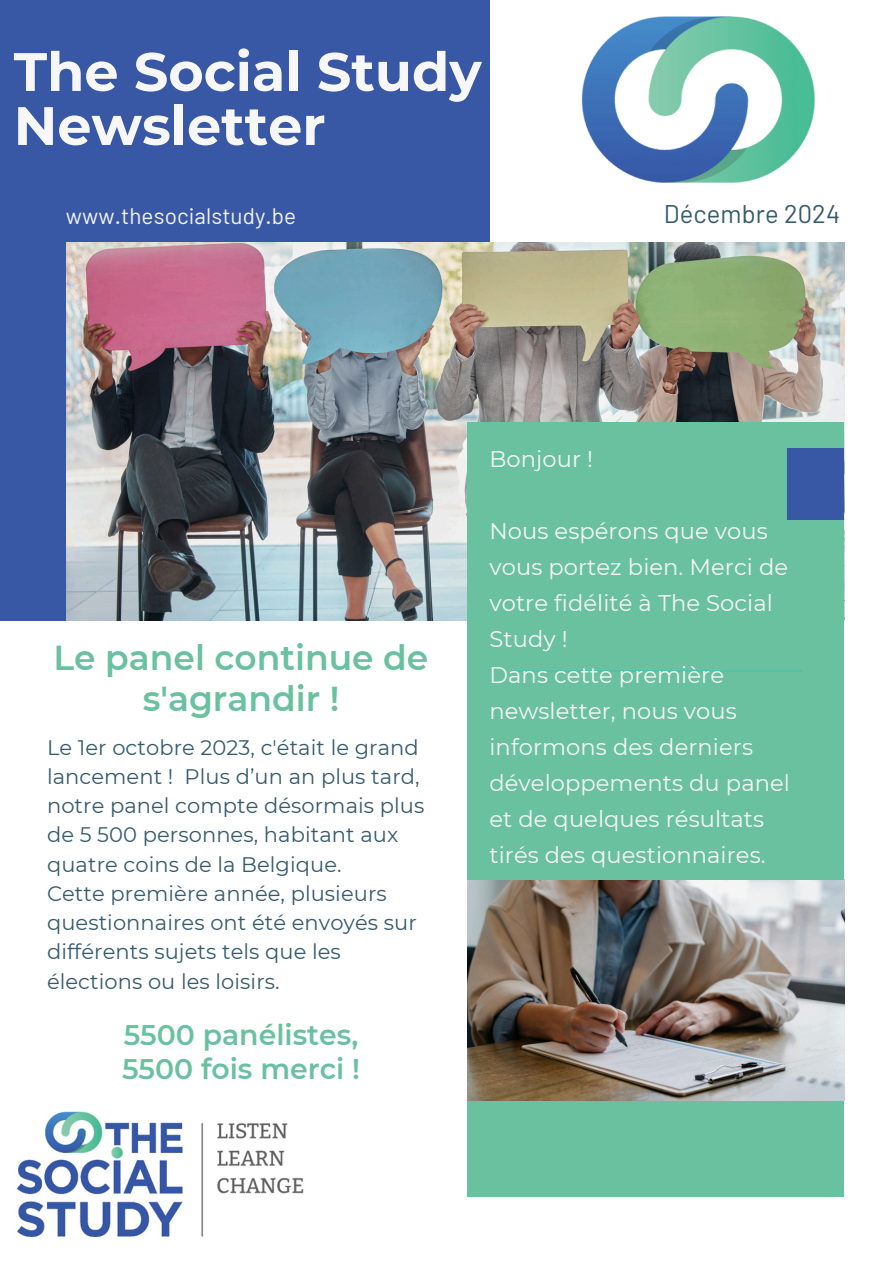
<style>
.page{position:relative;width:894px;height:1264px;background:#fff}
.page>*{position:absolute;margin:0;border:0;box-sizing:border-box;transform-origin:0 0}
.t1{font:700 54px/54px "Montserrat";color:#f7f7f7}
.t2{font:600 34.5px/40.5px "Montserrat";color:#69c1a0;text-align:center}
.t3{font:600 28.35px/33.8px "Montserrat";color:#69c1a0}
.t4{font:25.5px "Barlow";letter-spacing:.005em;color:#365b6d}
.t5{font:22.65px/36px "Montserrat";letter-spacing:.005em;color:#f7f7f7}
.t6{font:22.5px "Barlow";letter-spacing:.005em;color:#f2f1ec}
.t7{font:21px/29.2px "Montserrat";letter-spacing:.005em;color:#365b6d}
</style>
<div class="page">
<div style="left:0;top:0;width:489px;height:620px;background:#3858a6"></div>
<img style="left:66px;top:243px;width:777px;height:378px">
<img style="left:467px;top:879px;width:376px;height:221px">
<div style="left:467px;top:422px;width:377px;height:457px;background:#69c1a0"></div>
<div style="left:787px;top:448px;width:57px;height:71px;background:#3858a6"></div>
<hr style="left:516px;top:670px;width:286px;height:1px;background:#41c1ba">
<div style="left:467px;top:1100px;width:377px;height:96px;background:#69c1a0"></div>
<img style="left:16px;top:1111px;width:288px;height:125px">
<img style="left:581px;top:16px;width:234px;height:167px">
<p class="t1" style="left:14px;top:45px;width:469px">The Social Study<br>Newsletter</p>
<p class="t6" style="left:66px;top:201px;width:232px">www.thesocialstudy.be</p>
<p class="t4" style="left:663px;top:197px;width:178px">Décembre 2024</p>
<p class="t5" style="left:489px;top:440px;width:105px">Bonjour !</p>
<h4 class="t2" style="left:54px;top:637px;width:376px">Le panel continue de s'agrandir !</h4>
<p class="t7" style="left:47px;top:732px;width:379px">Le 1er octobre 2023, c'était le grand lancement ! Plus d’un an plus tard, notre panel compte désormais plus de 5 500 personnes, habitant aux quatre coins de la Belgique.</p>
<h3 class="t7" style="left:47px;top:878px;width:371px">Cette première année, plusieurs questionnaires ont été envoyés sur différents sujets tels que les élections ou les loisirs.</h3>
<p class="t3" style="left:122px;top:1018px;width:239px">5500 panélistes,<br>5500 fois merci !</p>
<p class="t5" style="left:489px;top:512px;width:300px">Nous espérons que vous vous portez bien. Merci de votre fidélité à The Social<br>Study !</p>
<h2 class="t5" style="left:489px;top:656px;width:302px">Dans cette première newsletter, nous vous informons des derniers développements du panel et de quelques résultats tirés des questionnaires.</h2>
</div>
